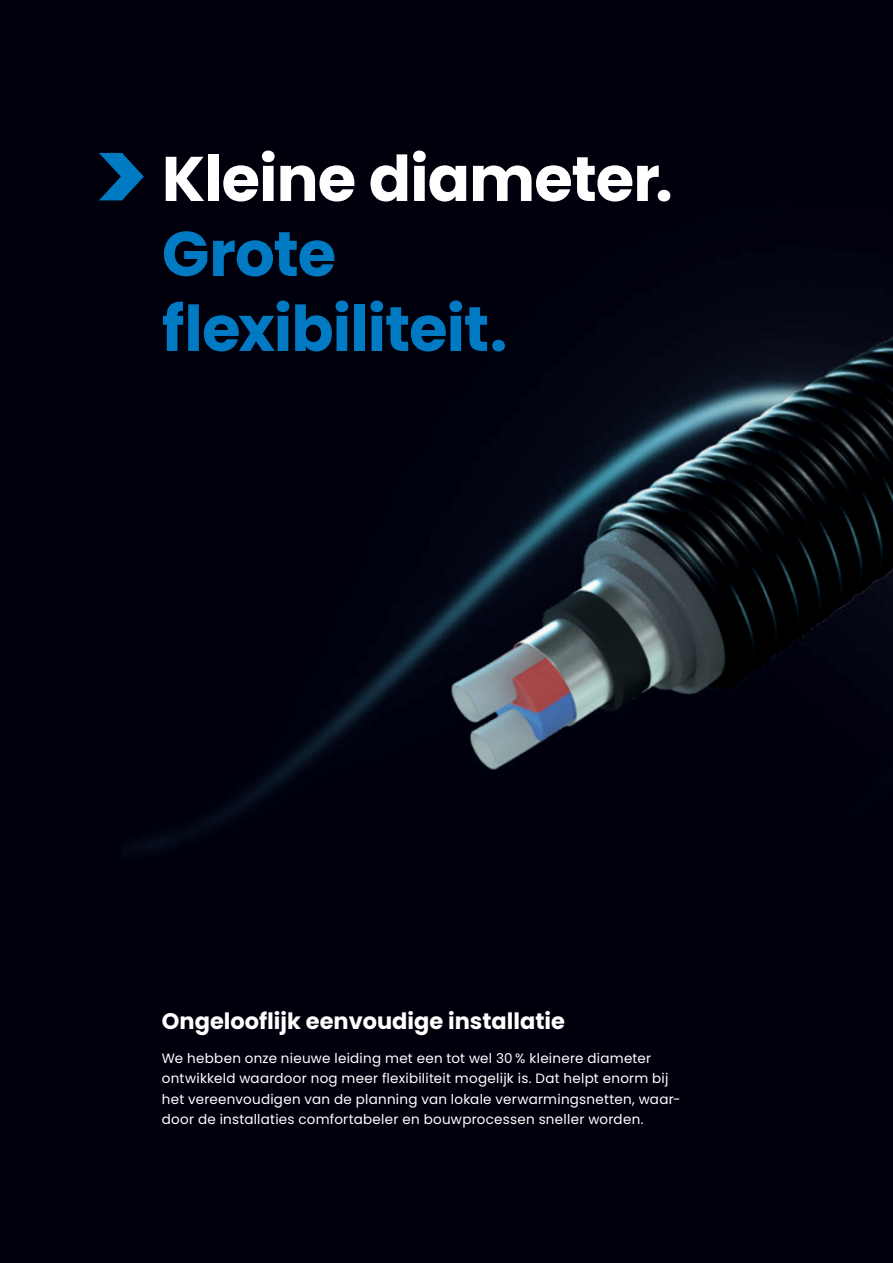
<style>
.page{position:relative;width:893px;height:1263px;background:#00000d}
.page>*{position:absolute;margin:0;border:0;box-sizing:border-box;transform-origin:0 0}
.t1{font:700 63px/75px "Poppins";letter-spacing:-.015em;color:#007ac2}
.t2{font:700 63px "Poppins";letter-spacing:-.015em;color:#fff}
.t3{font:700 22.5px "Poppins";color:#fff}
.t4{font:13.5px/20.2px "Poppins";letter-spacing:.02em;color:#fff}
</style>
<div class="page">
<img style="left:122px;top:200px;width:771px;height:650px">
<svg style="left:99px;top:153px;width:45px;height:47px"></svg>
<h1 class="t2" style="left:162px;top:142px;width:512px">Kleine diameter.</h1>
<h1 class="t1" style="left:162px;top:217px;width:347px">Grote flexibiliteit.</h1>
<h2 class="t3" style="left:162px;top:1008px;width:405px">Ongelooflijk eenvoudige installatie</h2>
<p class="t4" style="left:162px;top:1048px;width:520px">We hebben onze nieuwe leiding met een tot wel 30 % kleinere diameter ontwikkeld waardoor nog meer flexibiliteit mogelijk is. Dat helpt enorm bij het vereenvoudigen van de planning van lokale verwarmingsnetten, waar&shy;door de installaties comfortabeler en bouwprocessen sneller worden.</p>
</div>
